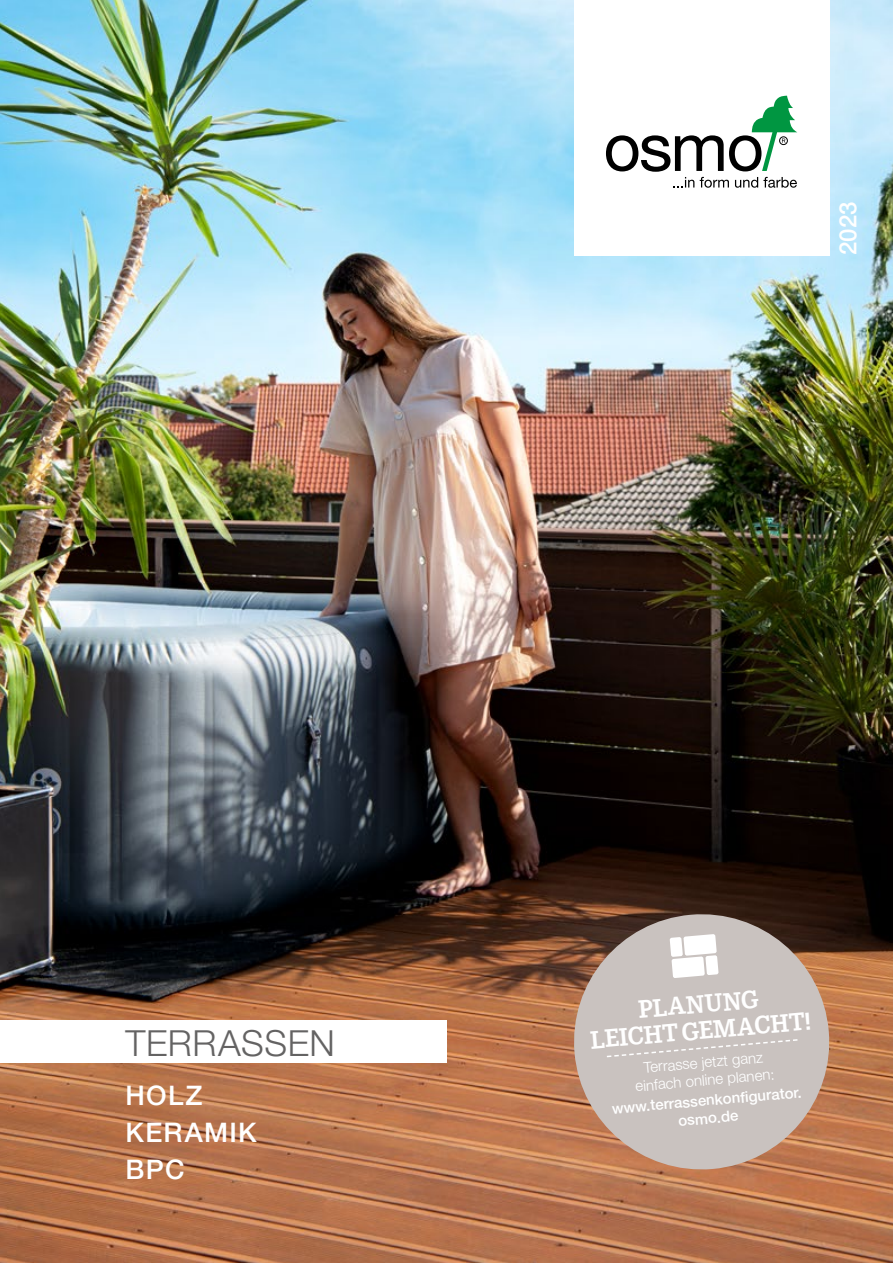
<style>
.page{position:relative;width:893px;height:1263px;background:#fff}
.page>*{position:absolute;margin:0;border:0;box-sizing:border-box;transform-origin:0 0}
.t1{font:300 36px "Helvetica Neue";letter-spacing:.02em;color:#646363}
.t2{font:500 27px/36.9px "Helvetica Neue";letter-spacing:.05em;color:#fff}
.t3{font:700 26.25px/26.2px "Corporate E";color:#fff;text-align:center}
.t4{font:500 24px "Helvetica Neue";color:#fff}
.t5{font:300 15px/18px "Helvetica Neue";color:#fff;text-align:center}
.t6{font:500 15px/18px "Helvetica Neue";color:#fff;text-align:center}
</style>
<div class="page">
<img style="left:0;top:0;width:893px;height:1263px">
<div style="left:0;top:1020px;width:446px;height:43px;background:#fff"></div>
<div style="left:574px;top:0;width:255px;height:255px;background:#fff"></div>
<svg style="left:606px;top:96px;width:191px;height:92px"></svg>
<svg style="left:568px;top:909px;width:267px;height:266px;background:#b8a397"></svg>
<svg style="left:670px;top:934px;width:49px;height:44px"></svg>
<svg style="left:605px;top:1038px;width:194px;height:20px;background:#cbc4c1"></svg>
<h3 class="t4" style="left:833px;top:255px;width:55px;rotate:-90deg">2023</h3>
<h1 class="t1" style="left:125px;top:1021px;width:211px">TERRASSEN</h1>
<h2 class="t2" style="left:125px;top:1077px;width:133px">HOLZ<br>KERAMIK<br>BPC</h2>
<h3 class="t3" style="left:587px;top:1001px;width:223px;rotate:-5deg">PLANUNG<br>LEICHT GEMACHT!</h3>
<p class="t5" style="left:633px;top:1059px;width:141px;rotate:-5deg">Terrasse jetzt ganz einfach online planen:</p>
<p class="t6" style="left:611px;top:1099px;width:192px;rotate:-5deg">www.terrassenkonfigurator. osmo.de</p>
</div>
